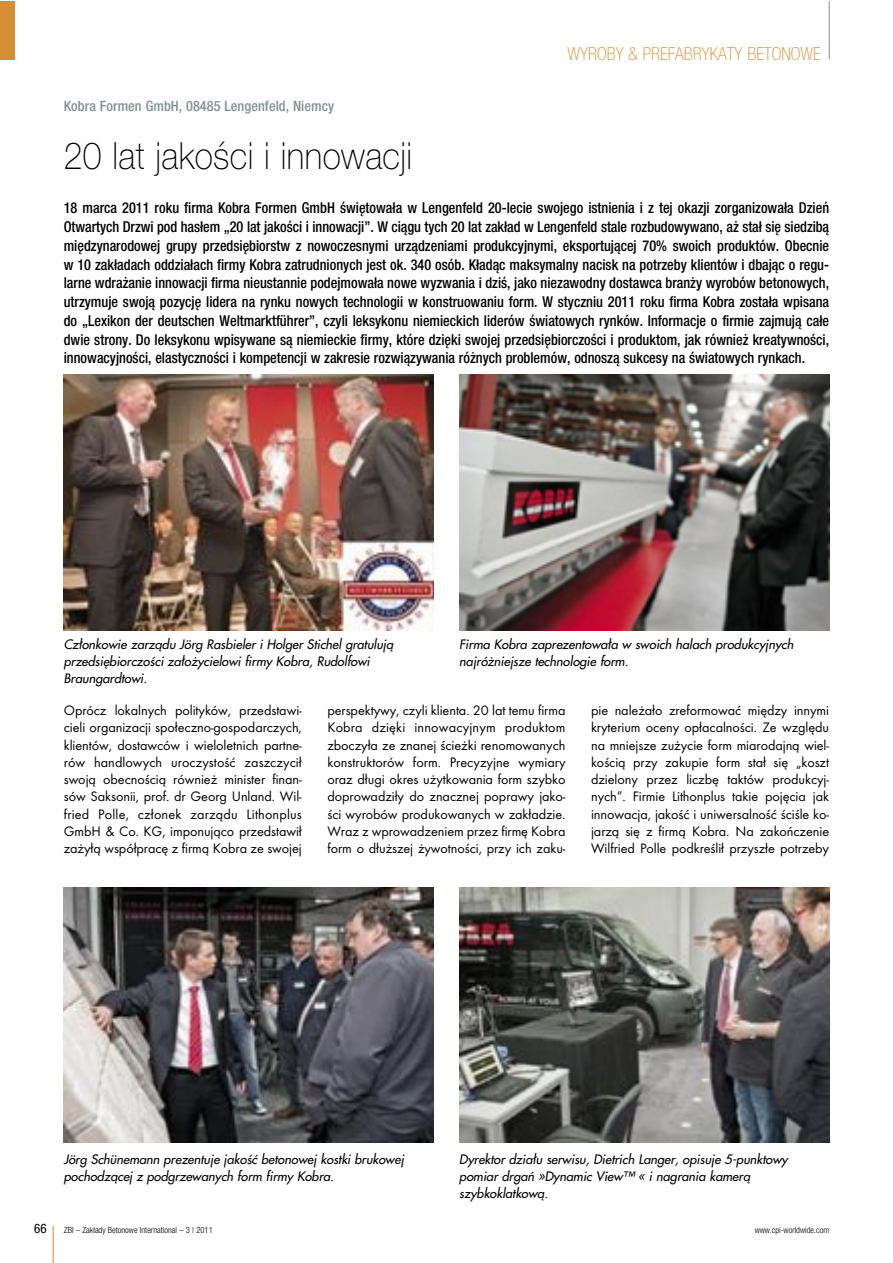
<style>
.page{position:relative;width:893px;height:1263px;background:#fff}
.page>*{position:absolute;margin:0;border:0;box-sizing:border-box;transform-origin:0 0}
.t1{font:100 37.5px "Helvetica Neue";letter-spacing:.01em;color:#000;scale:.9 1}
.t2{font:18px "Helvetica Neue Thin Cond";color:#d48e35}
.t3{font:15px/18.8px "Helvetica Neue Medium Cond";color:#000;text-align:justify;scale:.95 1}
.t4{font:14.25px/17.2px "Futura TCE";letter-spacing:-.005em;color:#000;text-align:justify}
.t5{font:14.25px "Helvetica Neue Medium Cond";letter-spacing:.005em;color:#859094}
.t6{font:13.05px "Helvetica Neue Condensed";color:#000}
.t7{font:italic 12.75px/17.2px "Futura";color:#000}
.t8{font:8.55px "Helvetica Neue Light Cond";color:#000}
</style>
<div class="page">
<hr style="left:53px;top:1226px;width:1px;height:37px;background:#d48e35">
<hr style="left:829px;top:1px;width:1px;height:59px;background:#859094">
<div style="left:0;top:1px;width:15px;height:59px;background:#d48e35"></div>
<img style="left:64px;top:374px;width:370px;height:256px">
<img style="left:459px;top:374px;width:370px;height:256px">
<img style="left:64px;top:887px;width:370px;height:255px">
<img style="left:459px;top:887px;width:370px;height:255px">
<p class="t2" style="left:567px;top:42px;width:255px">WYROBY &amp; PREFABRYKATY BETONOWE</p>
<p class="t5" style="left:64px;top:98px;width:272px">Kobra Formen GmbH, 08485 Lengenfeld, Niemcy</p>
<h1 class="t1" style="left:64px;top:134px;width:389px">20 lat jakości i innowacji</h1>
<p class="t3" style="left:64px;top:198px;width:807px">18 marca 2011 roku firma Kobra Formen GmbH świętowała w Lengenfeld 20-lecie swojego istnienia i z tej okazji zorganizowała Dzień Otwartych Drzwi pod hasłem „20 lat jakości i innowacji”. W ciągu tych 20 lat zakład w Lengenfeld stale rozbudowywano, aż stał się siedzibą międzynarodowej grupy przedsiębiorstw z nowoczesnymi urządzeniami produkcyjnymi, eksportującej 70% swoich produktów. Obecnie w 10 zakładach oddziałach firmy Kobra zatrudnionych jest ok. 340 osób. Kładąc maksymalny nacisk na potrzeby klientów i dbając o regu&shy;larne wdrażanie innowacji firma nieustannie podejmowała nowe wyzwania i dziś, jako niezawodny dostawca branży wyrobów betonowych, utrzymuje swoją pozycję lidera na rynku nowych technologii w konstruowaniu form. W styczniu 2011 roku firma Kobra została wpisana do „Lexikon der deutschen Weltmarktführer”, czyli leksykonu niemieckich liderów światowych rynków. Informacje o firmie zajmują całe dwie strony. Do leksykonu wpisywane są niemieckie firmy, które dzięki swojej przedsiębiorczości i produktom, jak również kreatywności, innowacyjności, elastyczności i kompetencji w zakresie rozwiązywania różnych problemów, odnoszą sukcesy na światowych rynkach.</p>
<p class="t7" style="left:64px;top:635px;width:331px">Członkowie zarządu Jörg Rasbieler i Holger Stichel gratulują przedsiębiorczości założycielowi firmy Kobra, Rudolfowi<br>Braungardtowi.</p>
<p class="t7" style="left:459px;top:635px;width:336px">Firma Kobra zaprezentowała w swoich halach produkcyjnych najróżniejsze technologie form.</p>
<p class="t4" style="left:64px;top:702px;width:240px">Oprócz lokalnych polityków, przedstawi&shy;cieli organizacji społeczno-gospodarczych, klientów, dostawców i wieloletnich partne&shy;rów handlowych uroczystość zaszczycił swoją obecnością również minister finan&shy;sów Saksonii, prof. dr Georg Unland. Wil&shy;fried Polle, członek zarządu Lithonplus GmbH &amp; Co. KG, imponująco przedstawił zażyłą współpracę z firmą Kobra ze swojej</p>
<p class="t4" style="left:327px;top:702px;width:240px">perspektywy, czyli klienta. 20 lat temu firma Kobra dzięki innowacyjnym produktom zboczyła ze znanej ścieżki renomowanych konstruktorów form. Precyzyjne wymiary oraz długi okres użytkowania form szybko doprowadziły do znacznej poprawy jako&shy;ści wyrobów produkowanych w zakładzie.<br>Wraz z wprowadzeniem przez firmę Kobra form o dłuższej żywotności, przy ich zaku-</p>
<p class="t4" style="left:591px;top:702px;width:240px">pie należało zreformować między innymi kryterium oceny opłacalności. Ze względu na mniejsze zużycie form miarodajną wiel&shy;kością przy zakupie form stał się „koszt dzie lony przez liczbę taktów produkcyj&shy;nych“. Firmie Lithonplus takie pojęcia jak innowacja, jakość i uniwersalność ściśle ko&shy;jarzą się z firmą Kobra. Na zakończenie Wilfried Polle podkreślił przyszłe potrzeby</p>
<p class="t7" style="left:64px;top:1150px;width:342px">Jörg Schünemann prezentuje jakość betonowej kostki brukowej pochodzącej z podgrzewanych form firmy Kobra.</p>
<p class="t7" style="left:459px;top:1150px;width:330px">Dyrektor działu serwisu, Dietrich Langer, opisuje 5-punktowy pomiar drgań »Dynamic View™ « i nagrania kamerą szybkoklatkową.</p>
<p class="t6" style="left:34px;top:1220px;width:14px">66</p>
<p class="t8" style="left:64px;top:1224px;width:151px">ZBI – Zakłady Betonowe International – 3 | 2011</p>
<p class="t8" style="left:755px;top:1224px;width:76px">www.cpi-worldwide.com</p>
</div>
